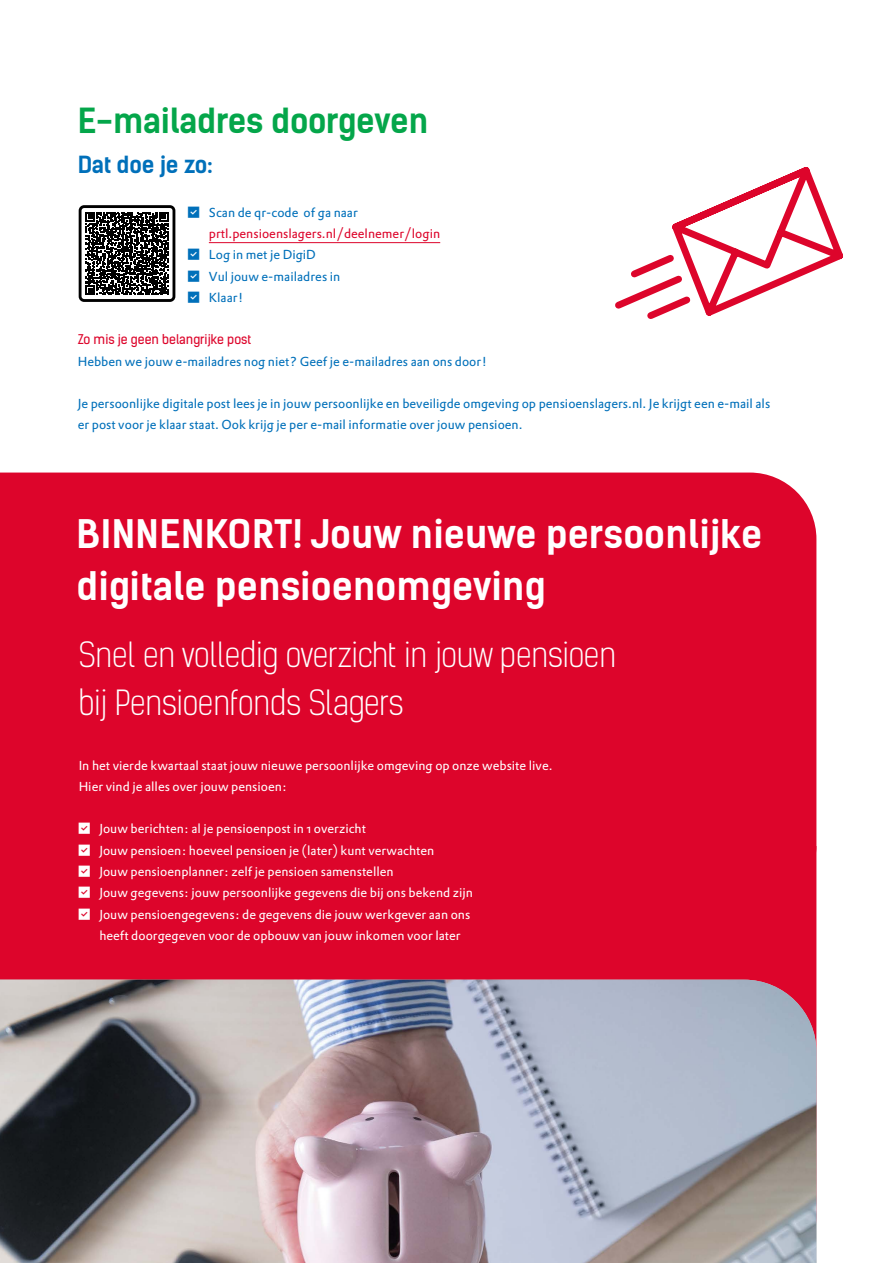
<style>
.page{position:relative;width:893px;height:1263px;background:#fff}
.page>*{position:absolute;margin:0;border:0;box-sizing:border-box;transform-origin:0 0}
.t1{font:700 37.5px/52.5px "Kelson Sans";color:#fff}
.t2{font:300 33px/48px "Kelson Sans";letter-spacing:-.01em;color:#fff}
.t3{font:700 33px "Kelson Sans";letter-spacing:-.01em;color:#04a64a}
.t4{font:700 22.5px "Kelson Sans";letter-spacing:-.01em;color:#0070ba}
.t5{font:12.75px/21.3px "DTL Prokyon ST";color:#fff}
.t6{font:12.75px/21.3px "DTL Prokyon ST";color:#0070ba}
.t7{font:12.75px "DTL Prokyon ST";color:#dd052b}
.t8{font:12.75px "Kelson Sans";color:#dd052b}
</style>
<div class="page">
<div style="left:0;top:905px;width:816px;height:75px;background:#dd052b"></div>
<div style="left:0;top:473px;width:816px;height:432px;background:#dd052b"></div>
<svg style="left:86px;top:212px;width:83px;height:83px"></svg>
<div style="left:79px;top:205px;width:96px;height:97px;border:3px solid #000;border-radius:4px"></div>
<hr style="left:209px;top:242px;width:231px;height:1px;background:#dd052b">
<svg style="left:615px;top:167px;width:228px;height:152px"></svg>
<img style="left:0;top:980px;width:816px;height:283px">
<svg style="left:79px;top:823px;width:11px;height:11px"></svg>
<svg style="left:79px;top:844px;width:11px;height:11px"></svg>
<svg style="left:79px;top:866px;width:11px;height:11px"></svg>
<svg style="left:79px;top:887px;width:11px;height:11px"></svg>
<svg style="left:79px;top:908px;width:11px;height:11px"></svg>
<h2 class="t3" style="left:78px;top:100px;width:352px">E-mailadres doorgeven</h2>
<h3 class="t4" style="left:78px;top:151px;width:137px">Dat doe je zo:</h3>
<p class="t6" style="left:209px;top:201px;width:151px">Scan de qr-code of ga naar</p>
<p class="t7" style="left:209px;top:225px;width:233px">prtl.pensioenslagers.nl/deelnemer/login</p>
<p class="t6" style="left:209px;top:244px;width:133px">Log in met je DigiD<br>Vul jouw e-mailadres in<br>Klaar!</p>
<p class="t8" style="left:78px;top:332px;width:175px">Zo mis je geen belangrijke post</p>
<p class="t6" style="left:78px;top:350px;width:410px">Hebben we jouw e-mailadres nog niet? Geef je e-mailadres aan ons door!</p>
<p class="t6" style="left:78px;top:393px;width:694px">Je persoonlijke digitale post lees je in jouw persoonlijke en beveiligde omgeving op pensioenslagers.nl. Je krijgt een e-mail als er post voor je klaar staat. Ook krijg je per e-mail informatie over jouw pensioen.</p>
<h1 class="t1" style="left:77px;top:508px;width:687px">BINNENKORT! Jouw nieuwe persoonlijke digitale pensioenomgeving</h1>
<h2 class="t2" style="left:79px;top:631px;width:539px">Snel en volledig overzicht in jouw pensioen bij Pensioenfonds Slagers</h2>
<p class="t5" style="left:79px;top:754px;width:475px">In het vierde kwartaal staat jouw nieuwe persoonlijke omgeving op onze website live.<br>Hier vind je alles over jouw pensioen:</p>
<p class="t5" style="left:99px;top:818px;width:375px">Jouw berichten: al je pensioenpost in 1 overzicht<br>Jouw pensioen: hoeveel pensioen je (later) kunt verwachten<br>Jouw pensioenplanner: zelf je pensioen samenstellen<br>Jouw gegevens: jouw persoonlijke gegevens die bij ons bekend zijn Jouw pensioengegevens: de gegevens die jouw werkgever aan ons heeft doorgegeven voor de opbouw van jouw inkomen voor later</p>
</div>
